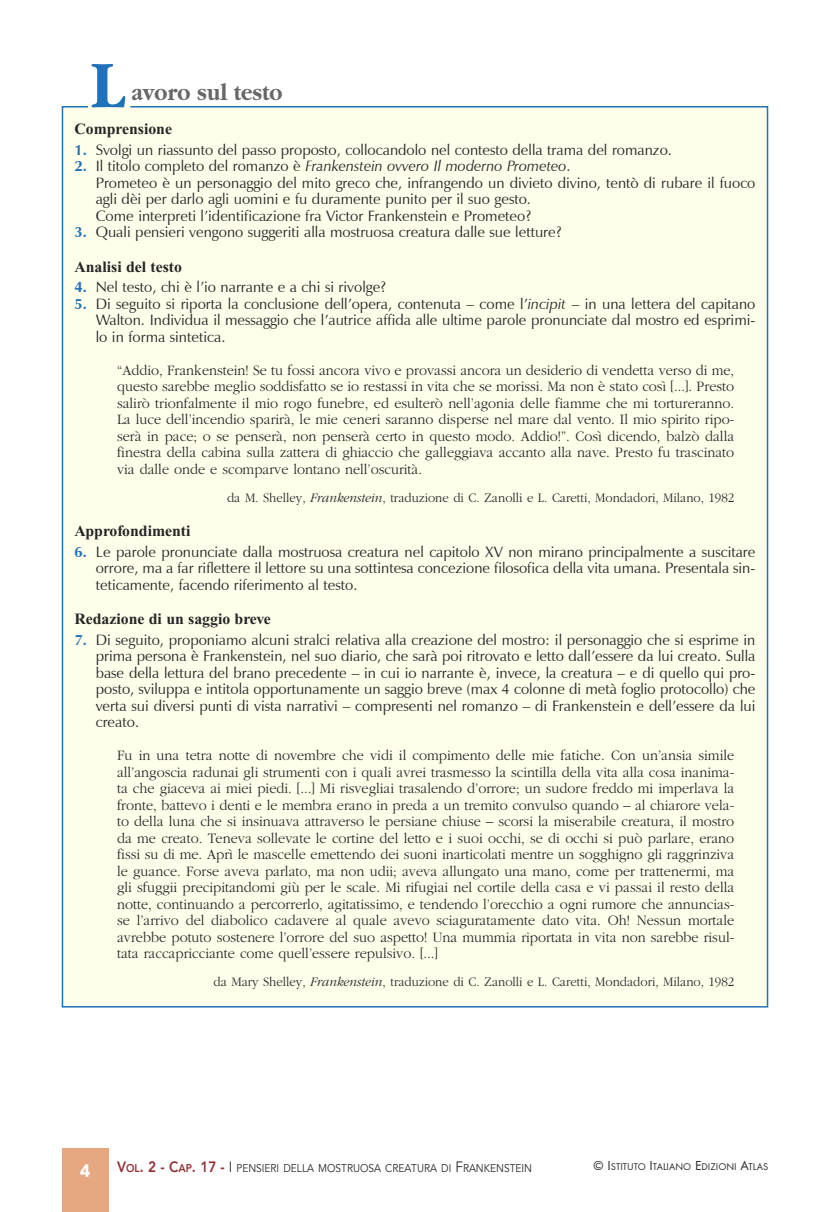
<style>
.page{position:relative;width:830px;height:1212px;background:#fff}
.page>*{position:absolute;margin:0;border:0;box-sizing:border-box;transform-origin:0 0}
.t1{font:700 69.15px "Garamond";color:#1f71b9;scale:.9 1}
.t2{font:700 24px "Garamond";color:#686768;scale:.9 1}
.t3{font:900 18px "Avenir";color:#fff}
.t4{font:700 15.75px "Times New Roman";color:#272627}
.t5{font:300 15px/16.5px "Garamond";color:#272627;text-align:justify;scale:.95 1}
.t6{font:15px/16.5px "Zapf Humanist 601 BT";color:#272627;text-align:justify}
.t7{font:300 13.5px "Garamond";color:#272627;scale:.95 1}
.t8{font:11.25px "Avenir";color:#272627;scale:.9 1}
.t9{font:10.2px "Futura T";color:#272627}
.s1{font-weight:700;color:#1f71b9}
.s2{font-style:italic}
.s3{font-weight:800;font-size:15px;color:#973035}
.s4{font-weight:800;color:#973035}
.s5{font-size:15px}
.s6{font-size:13.5px}
</style>
<div class="page">
<div style="left:62px;top:1148px;width:46px;height:64px;background:#e7a781"></div>
<div style="left:61px;top:105px;width:707px;height:903px;background:#fffeea"></div>
<h1 class="t1" style="left:91px;top:43px;width:39px">L</h1>
<h2 class="t2" style="left:131px;top:78px;width:169px">avoro sul testo</h2>
<p class="t4" style="left:74px;top:124px;width:99px">Comprensione</p>
<p class="t6" style="left:74px;top:141px;width:598px"><span class="s1">1.</span> Svolgi un riassunto del passo proposto, collocandolo nel contesto della trama del romanzo.</p>
<p class="t6" style="left:96px;top:158px;width:661px;text-align:left;text-indent:-21px"><span class="s1">2.</span> Il titolo completo del romanzo è <span class="s2">Frankenstein ovvero Il moderno Prometeo</span>.<br>Prometeo è un personaggio del mito greco che, infrangendo un divieto divino, tentò di rubare il fuoco agli dèi per darlo agli uomini e fu duramente punito per il suo gesto.<br>Come interpreti l’identificazione fra Victor Frankenstein e Prometeo?</p>
<p class="t6" style="left:74px;top:224px;width:488px"><span class="s1">3.</span> Quali pensieri vengono suggeriti alla mostruosa creatura dalle sue letture?</p>
<p class="t4" style="left:74px;top:261px;width:109px">Analisi del testo</p>
<p class="t6" style="left:74px;top:279px;width:313px"><span class="s1">4.</span> Nel testo, chi è l’io narrante e a chi si rivolge?</p>
<p class="t6" style="left:96px;top:295px;width:661px;text-indent:-21px"><span class="s1">5.</span> Di seguito si riporta la conclusione dell’opera, contenuta – come l’<span class="s2">incipit</span> – in una lettera del capitano Walton. Individua il messaggio che l’autrice affida alle ultime parole pronunciate dal mostro ed esprimi&shy;lo in forma sintetica.</p>
<p class="t5" style="left:117px;top:361px;width:650px">“Addio, Frankenstein! Se tu fossi ancora vivo e provassi ancora un desiderio di vendetta verso di me, questo sarebbe meglio soddisfatto se io restassi in vita che se morissi. Ma non è stato così [...]. Presto salirò trionfalmente il mio rogo funebre, ed esulterò nell’agonia delle fiamme che mi tortureranno.<br>La luce dell’incendio sparirà, le mie ceneri saranno disperse nel mare dal vento. Il mio spirito ripo&shy;serà in pace; o se penserà, non penserà certo in questo modo. Addio!”. Così dicendo, balzò dalla finestra della cabina sulla zattera di ghiaccio che galleggiava accanto alla nave. Presto fu trascinato via dalle onde e scomparve lontano nell’oscurità.</p>
<p class="t7" style="left:227px;top:489px;width:535px">da M. Shelley, <span class="s2">Frankenstein</span>, traduzione di C. Zanolli e L. Caretti, Mondadori, Milano, 1982</p>
<p class="t4" style="left:74px;top:526px;width:117px">Approfondimenti</p>
<p class="t6" style="left:96px;top:543px;width:661px;text-indent:-21px"><span class="s1">6.</span> Le parole pronunciate dalla mostruosa creatura nel capitolo XV non mirano principalmente a suscitare orrore, ma a far riflettere il lettore su una sottintesa concezione filosofica della vita umana. Presentala sin&shy;teticamente, facendo riferimento al testo.</p>
<p class="t4" style="left:74px;top:614px;width:198px">Redazione di un saggio breve</p>
<p class="t6" style="left:96px;top:631px;width:661px;text-indent:-21px"><span class="s1">7.</span> Di seguito, proponiamo alcuni stralci relativa alla creazione del mostro: il personaggio che si esprime in prima persona è Frankenstein, nel suo diario, che sarà poi ritrovato e letto dall’essere da lui creato. Sulla base della lettura del brano precedente – in cui io narrante è, invece, la creatura – e di quello qui pro&shy;posto, sviluppa e intitola opportunamente un saggio breve (max 4 colonne di metà foglio protocollo) che verta sui diversi punti di vista narrativi – compresenti nel romanzo – di Frankenstein e dell’essere da lui creato.</p>
<p class="t5" style="left:117px;top:747px;width:651px">Fu in una tetra notte di novembre che vidi il compimento delle mie fatiche. Con un’ansia simile all’angoscia radunai gli strumenti con i quali avrei trasmesso la scintilla della vita alla cosa inanima&shy;ta che giaceva ai miei piedi. [...] Mi risvegliai trasalendo d’orrore; un sudore freddo mi imperlava la fronte, battevo i denti e le membra erano in preda a un tremito convulso quando – al chiarore vela&shy;to della luna che si insinuava attraverso le persiane chiuse – scorsi la miserabile creatura, il mostro da me creato. Teneva sollevate le cortine del letto e i suoi occhi, se di occhi si può parlare, erano fissi su di me. Aprì le mascelle emettendo dei suoni inarticolati mentre un sogghigno gli raggrinziva le guance. Forse aveva parlato, ma non udii; aveva allungato una mano, come per trattenermi, ma gli sfuggii precipitandomi giù per le scale. Mi rifugiai nel cortile della casa e vi passai il resto della notte, continuando a percorrerlo, agitatissimo, e tendendo l’orecchio a ogni rumore che annuncias&shy;se l’arrivo del diabolico cadavere al quale avevo sciaguratamente dato vita. Oh! Nessun mortale avrebbe potuto sostenere l’orrore del suo aspetto! Una mummia riportata in vita non sarebbe risul&shy;tata raccapricciante come quell’essere repulsivo. [...]</p>
<p class="t7" style="left:213px;top:974px;width:549px">da Mary Shelley, <span class="s2">Frankenstein</span>, traduzione di C. Zanolli e L. Caretti, Mondadori, Milano, 1982</p>
<p class="t3" style="left:80px;top:1159px;width:12px">4</p>
<p class="t8" style="left:117px;top:1160px;width:462px"><span class="s3">V</span><span class="s4">ol</span><span class="s3">. 2 - C</span><span class="s4">ap</span><span class="s3">. 17 -</span> <span class="s5">I</span> PENSIERI DELLA MOSTRUOSA CREATURA DI <span class="s5">F</span>RANKENSTEIN</p>
<p class="t9" style="left:593px;top:1160px;width:176px"><span class="s6">© I</span>STITUTO <span class="s6">I</span>TALIANO <span class="s6">E</span>DIZIONI <span class="s6">A</span>TLAS</p>
</div>
